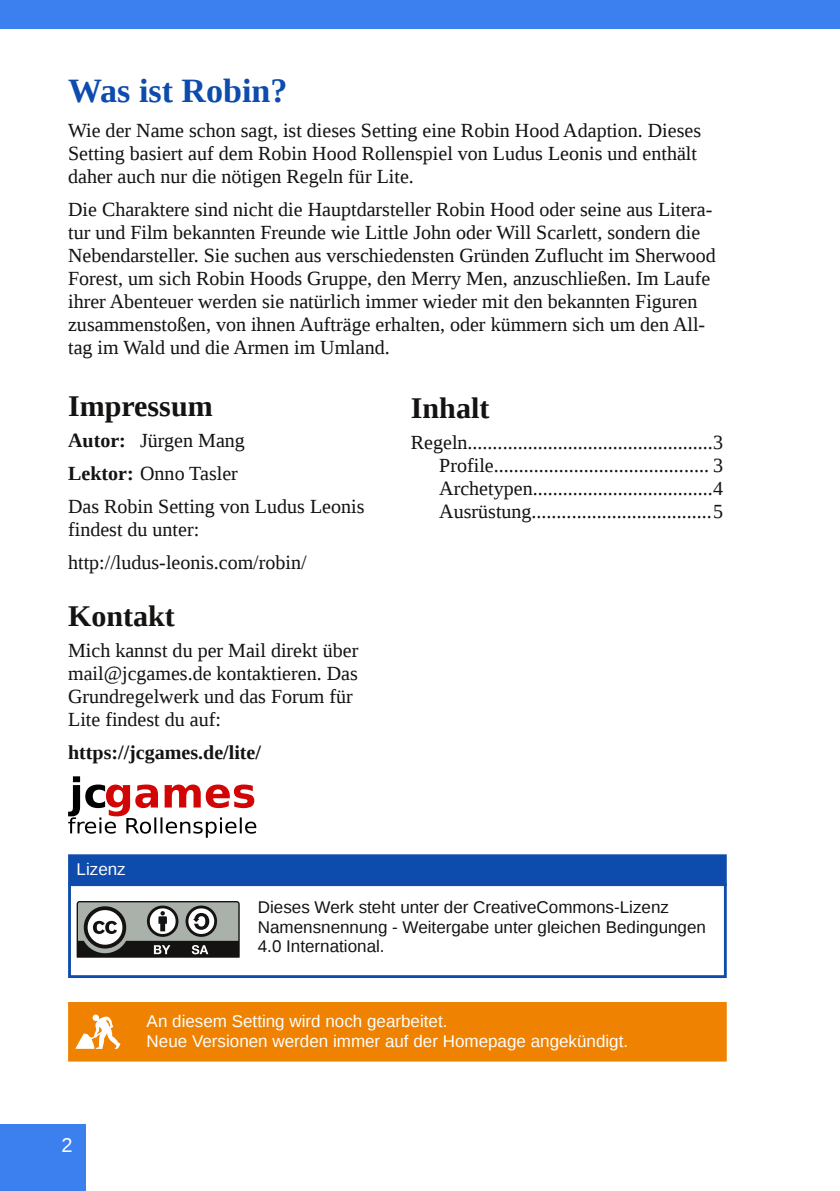
<style>
.page{position:relative;width:840px;height:1191px;background:#fff}
.page>*{position:absolute;margin:0;border:0;box-sizing:border-box;transform-origin:0 0}
.t1{font:700 34px "Liberation Serif";color:#0d4bad}
.t2{font:700 30px "Liberation Serif";color:#151312}
.t3{font:20px/23px "Liberation Serif";color:#151312}
.t4{font:700 20px "Liberation Serif";color:#151312}
.t5{font:20px "Liberation Sans";color:#fff}
.t6{font:17px/19.6px "Liberation Sans";color:#151312}
.t7{font:17px/19.6px "Liberation Sans";color:#fff}
.s1{font-weight:700}
</style>
<div class="page">
<div style="left:0;top:1124px;width:85px;height:67px;background:#3c80ef"></div>
<div style="left:0;top:0;width:839px;height:28px;background:#3c80ef"></div>
<div style="left:68px;top:883px;width:658px;height:95px;border:3px solid #0d4bad"></div>
<svg style="left:77px;top:901px;width:162px;height:56px"></svg>
<div style="left:69px;top:855px;width:656px;height:29px;background:#0d4bad"></div>
<div style="left:68px;top:854px;width:658px;height:31px;border:3px solid #0d4bad"></div>
<svg style="left:68px;top:776px;width:188px;height:61px"></svg>
<div style="left:69px;top:1003px;width:656px;height:57px;background:#ef8200"></div>
<div style="left:68px;top:1002px;width:658px;height:59px;border:3px solid #ef8200"></div>
<div style="left:69px;top:1003px;width:57px;height:57px;background:#ef8200"></div>
<svg style="left:75px;top:1014px;width:45px;height:35px"></svg>
<h1 class="t1" style="left:68px;top:78px;width:221px">Was ist Robin?</h1>
<p class="t3" style="left:68px;top:120px;width:634px">Wie der Name schon sagt, ist dieses Setting eine Robin Hood Adaption. Dieses<br>Setting basiert auf dem Robin Hood Rollenspiel von Ludus Leonis und enthält daher auch nur die nötigen Regeln für Lite.</p>
<p class="t3" style="left:68px;top:199px;width:649px">Die Charaktere sind nicht die Hauptdarsteller Robin Hood oder seine aus Litera&shy;tur und Film bekannten Freunde wie Little John oder Will Scarlett, sondern die Nebendarsteller. Sie suchen aus verschiedensten Gründen Zuflucht im Sherwood Forest, um sich Robin Hoods Gruppe, den Merry Men, anzuschließen. Im Laufe ihrer Abenteuer werden sie natürlich immer wieder mit den bekannten Figuren zusammenstoßen, von ihnen Aufträge erhalten, oder kümmern sich um den All&shy;tag im Wald und die Armen im Umland.</p>
<h2 class="t2" style="left:68px;top:395px;width:146px">Impressum</h2>
<p class="t3" style="left:68px;top:426px;width:298px;line-height:33px"><span class="s1">Autor:</span> Jürgen Mang<br><span class="s1">Lektor:</span> Onno Tasler<br>Das Robin Setting von Ludus Leonis</p>
<p class="t3" style="left:68px;top:515px;width:240px;line-height:33px">findest du unter: http://ludus-leonis.com/robin/</p>
<h2 class="t2" style="left:68px;top:605px;width:108px">Kontakt</h2>
<p class="t3" style="left:68px;top:640px;width:291px">Mich kannst du per Mail direkt über mail@jcgames.de kontaktieren. Das<br>Grundregelwerk und das Forum für<br>Lite findest du auf:</p>
<p class="t4" style="left:68px;top:745px;width:194px">https://jcgames.de/lite/</p>
<h2 class="t2" style="left:410px;top:396px;width:80px">Inhalt</h2>
<p class="t3" style="left:439px;top:432px;width:285px;text-align:justify;text-indent:-28px">Regeln.................................................3<br>Profile........................................... 3<br>Archetypen....................................4<br>Ausrüstung....................................5</p>
<p class="t7" style="left:77px;top:861px;width:51px">Lizenz</p>
<p class="t6" style="left:258px;top:899px;width:449px">Dieses Werk steht unter der CreativeCommons-Lizenz<br>Namensnennung - Weitergabe unter gleichen Bedingungen<br>4.0 International.</p>
<p class="t7" style="left:146px;top:1012px;width:483px">An diesem Setting wird noch gearbeitet.<br>Neue Versionen werden immer auf der Homepage angekündigt.</p>
<p class="t5" style="left:61px;top:1137px;width:13px">2</p>
</div>
